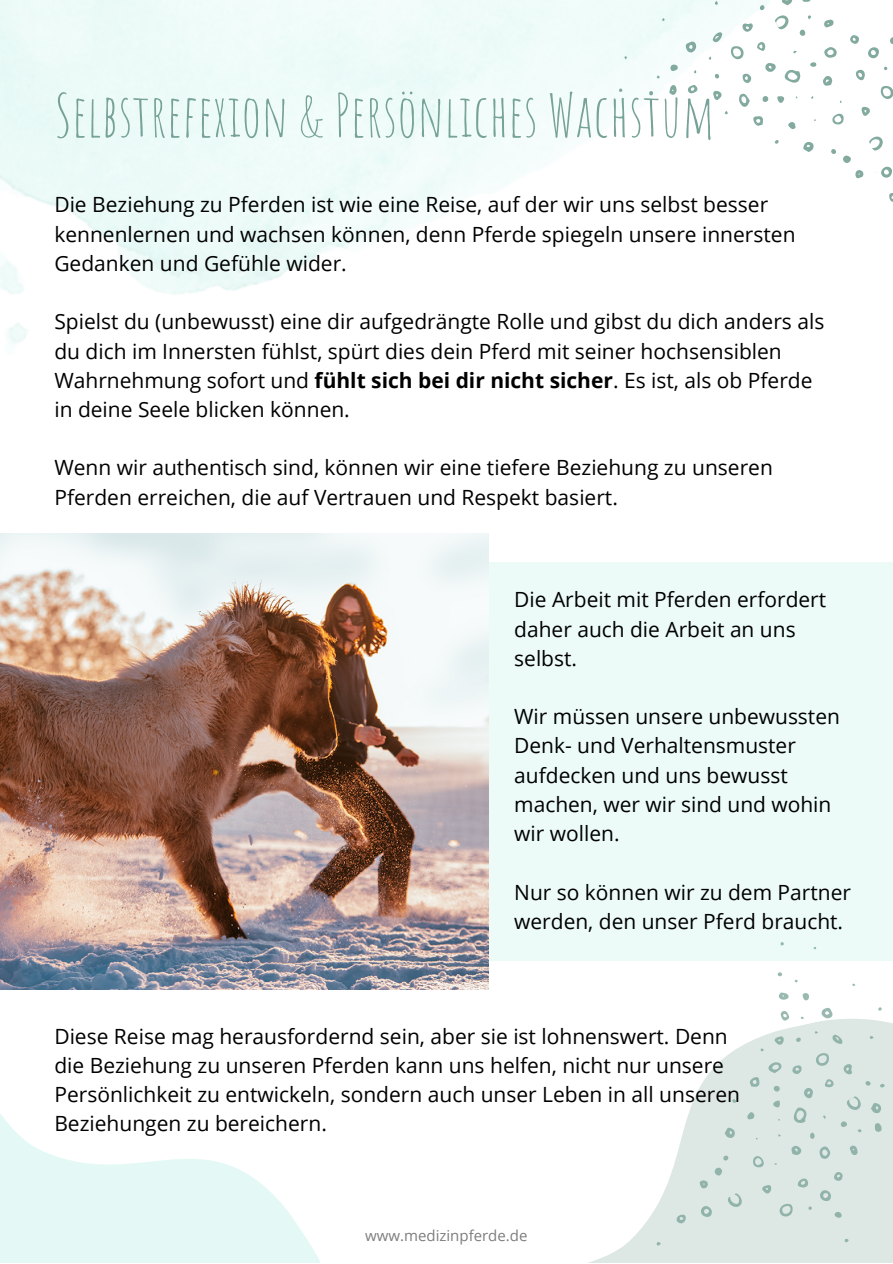
<style>
.page{position:relative;width:893px;height:1264px;background:#fff}
.page>*{position:absolute;margin:0;border:0;box-sizing:border-box;transform-origin:0 0}
.t1{font:58.5px "Amatic SC";color:#77a297}
.t2{font:21px/29.2px "Open Sans";color:#000}
.t3{font:15px "Open Sans";color:#000}
.s1{font-weight:700}
</style>
<div class="page">
<div style="left:287px;top:562px;width:605px;height:398px;background:#ecfbf8"></div>
<svg style="left:0;top:1114px;width:320px;height:148px;fill:#e4f9f5"></svg>
<img style="left:0;top:534px;width:489px;height:455px">
<svg style="left:591px;top:995px;width:301px;height:267px;fill:#dde8e5"></svg>
<svg style="left:792px;top:1107px;width:15px;height:15px"></svg>
<svg style="left:815px;top:1051px;width:13px;height:16px"></svg>
<svg style="left:779px;top:1201px;width:13px;height:16px"></svg>
<svg style="left:727px;top:1193px;width:14px;height:13px"></svg>
<svg style="left:821px;top:1007px;width:12px;height:11px"></svg>
<svg style="left:768px;top:1061px;width:13px;height:12px"></svg>
<svg style="left:820px;top:1190px;width:11px;height:11px"></svg>
<svg style="left:819px;top:1146px;width:12px;height:12px"></svg>
<svg style="left:870px;top:1102px;width:11px;height:12px"></svg>
<svg style="left:724px;top:1127px;width:11px;height:11px"></svg>
<svg style="left:803px;top:1087px;width:9px;height:11px"></svg>
<svg style="left:749px;top:1077px;width:10px;height:9px"></svg>
<svg style="left:791px;top:1145px;width:10px;height:9px"></svg>
<svg style="left:797px;top:1177px;width:11px;height:10px"></svg>
<svg style="left:752px;top:1156px;width:11px;height:11px"></svg>
<svg style="left:843px;top:1064px;width:9px;height:10px"></svg>
<svg style="left:833px;top:1171px;width:9px;height:9px"></svg>
<svg style="left:849px;top:1145px;width:8px;height:9px"></svg>
<svg style="left:792px;top:1065px;width:9px;height:9px"></svg>
<svg style="left:676px;top:1214px;width:9px;height:9px"></svg>
<svg style="left:774px;top:1036px;width:9px;height:8px"></svg>
<svg style="left:762px;top:1184px;width:9px;height:9px"></svg>
<svg style="left:874px;top:1123px;width:7px;height:8px"></svg>
<svg style="left:780px;top:1010px;width:9px;height:11px"></svg>
<svg style="left:832px;top:1034px;width:10px;height:9px"></svg>
<svg style="left:778px;top:992px;width:10px;height:8px"></svg>
<svg style="left:699px;top:1179px;width:8px;height:9px"></svg>
<svg style="left:824px;top:1079px;width:9px;height:8px"></svg>
<svg style="left:714px;top:1167px;width:8px;height:8px"></svg>
<svg style="left:746px;top:1111px;width:8px;height:8px"></svg>
<svg style="left:802px;top:993px;width:7px;height:7px"></svg>
<svg style="left:773px;top:1100px;width:7px;height:7px"></svg>
<svg style="left:834px;top:1211px;width:7px;height:6px"></svg>
<svg style="left:773px;top:1085px;width:6px;height:6px"></svg>
<svg style="left:840px;top:1121px;width:7px;height:5px"></svg>
<svg style="left:810px;top:1132px;width:4px;height:6px"></svg>
<svg style="left:865px;top:1080px;width:5px;height:5px"></svg>
<svg style="left:723px;top:1155px;width:5px;height:5px"></svg>
<svg style="left:796px;top:1037px;width:4px;height:4px"></svg>
<svg style="left:879px;top:1083px;width:5px;height:4px"></svg>
<svg style="left:777px;top:972px;width:5px;height:4px"></svg>
<svg style="left:844px;top:1238px;width:4px;height:4px"></svg>
<svg style="left:656px;top:1241px;width:5px;height:4px"></svg>
<svg style="left:732px;top:1099px;width:4px;height:3px"></svg>
<svg style="left:857px;top:1129px;width:4px;height:3px"></svg>
<svg style="left:760px;top:1048px;width:4px;height:3px"></svg>
<svg style="left:869px;top:1035px;width:4px;height:3px"></svg>
<svg style="left:822px;top:1115px;width:3px;height:4px"></svg>
<svg style="left:846px;top:1096px;width:14px;height:13px"></svg>
<svg style="left:700px;top:1200px;width:12px;height:16px"></svg>
<svg style="left:784px;top:69px;width:16px;height:14px"></svg>
<svg style="left:730px;top:46px;width:14px;height:13px"></svg>
<svg style="left:880px;top:86px;width:12px;height:13px"></svg>
<svg style="left:869px;top:136px;width:13px;height:15px"></svg>
<svg style="left:685px;top:40px;width:11px;height:13px"></svg>
<svg style="left:739px;top:94px;width:11px;height:13px"></svg>
<svg style="left:868px;top:47px;width:11px;height:11px"></svg>
<svg style="left:824px;top:47px;width:12px;height:11px"></svg>
<svg style="left:781px;top:0;width:12px;height:5px"></svg>
<svg style="left:803px;top:142px;width:11px;height:10px"></svg>
<svg style="left:765px;top:63px;width:10px;height:9px"></svg>
<svg style="left:753px;top:116px;width:10px;height:10px"></svg>
<svg style="left:823px;top:76px;width:9px;height:10px"></svg>
<svg style="left:855px;top:70px;width:10px;height:11px"></svg>
<svg style="left:832px;top:113px;width:11px;height:12px"></svg>
<svg style="left:742px;top:23px;width:10px;height:9px"></svg>
<svg style="left:850px;top:35px;width:9px;height:9px"></svg>
<svg style="left:824px;top:19px;width:9px;height:9px"></svg>
<svg style="left:742px;top:74px;width:9px;height:9px"></svg>
<svg style="left:889px;top:193px;width:3px;height:9px"></svg>
<svg style="left:713px;top:91px;width:8px;height:9px"></svg>
<svg style="left:861px;top:107px;width:8px;height:9px"></svg>
<svg style="left:802px;top:0;width:9px;height:2px"></svg>
<svg style="left:687px;top:85px;width:11px;height:8px"></svg>
<svg style="left:712px;top:32px;width:10px;height:10px"></svg>
<svg style="left:669px;top:85px;width:8px;height:10px"></svg>
<svg style="left:855px;top:170px;width:8px;height:8px"></svg>
<svg style="left:757px;top:42px;width:8px;height:9px"></svg>
<svg style="left:843px;top:155px;width:7px;height:8px"></svg>
<svg style="left:788px;top:122px;width:7px;height:7px"></svg>
<svg style="left:670px;top:64px;width:7px;height:7px"></svg>
<svg style="left:777px;top:96px;width:7px;height:7px"></svg>
<svg style="left:890px;top:37px;width:2px;height:7px"></svg>
<svg style="left:762px;top:96px;width:6px;height:6px"></svg>
<svg style="left:799px;top:29px;width:6px;height:7px"></svg>
<svg style="left:810px;top:62px;width:6px;height:5px"></svg>
<svg style="left:759px;top:5px;width:5px;height:5px"></svg>
<svg style="left:831px;top:149px;width:5px;height:5px"></svg>
<svg style="left:714px;top:74px;width:5px;height:5px"></svg>
<svg style="left:649px;top:91px;width:4px;height:4px"></svg>
<svg style="left:774px;top:140px;width:4px;height:4px"></svg>
<svg style="left:619px;top:88px;width:3px;height:4px"></svg>
<svg style="left:807px;top:15px;width:4px;height:4px"></svg>
<svg style="left:714px;top:1px;width:3px;height:4px"></svg>
<svg style="left:775px;top:15px;width:13px;height:14px"></svg>
<svg style="left:875px;top:166px;width:17px;height:12px"></svg>
<p class="t1" style="left:54px;top:78px;width:662px">Selbstrefexion &amp; Persönliches Wachstum</p>
<p class="t2" style="left:54px;top:189px;width:742px">Die Beziehung zu Pferden ist wie eine Reise, auf der wir uns selbst besser kennenlernen und wachsen können, denn Pferde spiegeln unsere innersten<br>Gedanken und Gefühle wider.</p>
<p class="t2" style="left:54px;top:306px;width:771px">Spielst du (unbewusst) eine dir aufgedrängte Rolle und gibst du dich anders als du dich im Innersten fühlst, spürt dies dein Pferd mit seiner hochsensiblen Wahrnehmung sofort und <span class="s1">fühlt sich bei dir nicht sicher</span>. Es ist, als ob Pferde in deine Seele blicken können.</p>
<p class="t2" style="left:54px;top:452px;width:720px">Wenn wir authentisch sind, können wir eine tiefere Beziehung zu unseren<br>Pferden erreichen, die auf Vertrauen und Respekt basiert.</p>
<p class="t2" style="left:514px;top:584px;width:313px">Die Arbeit mit Pferden erfordert daher auch die Arbeit an uns selbst.</p>
<p class="t2" style="left:514px;top:701px;width:327px">Wir müssen unsere unbewussten<br>Denk- und Verhaltensmuster aufdecken und uns bewusst machen, wer wir sind und wohin wir wollen.</p>
<p class="t2" style="left:514px;top:876px;width:338px">Nur so können wir zu dem Partner werden, den unser Pferd braucht.</p>
<p class="t2" style="left:54px;top:1020px;width:687px">Diese Reise mag herausfordernd sein, aber sie ist lohnenswert. Denn die Beziehung zu unseren Pferden kann uns helfen, nicht nur unsere Persönlichkeit zu entwickeln, sondern auch unser Leben in all unseren Beziehungen zu bereichern.</p>
<p class="t3" style="left:365px;top:1224px;width:164px">www.medizinpferde.de</p>
</div>
